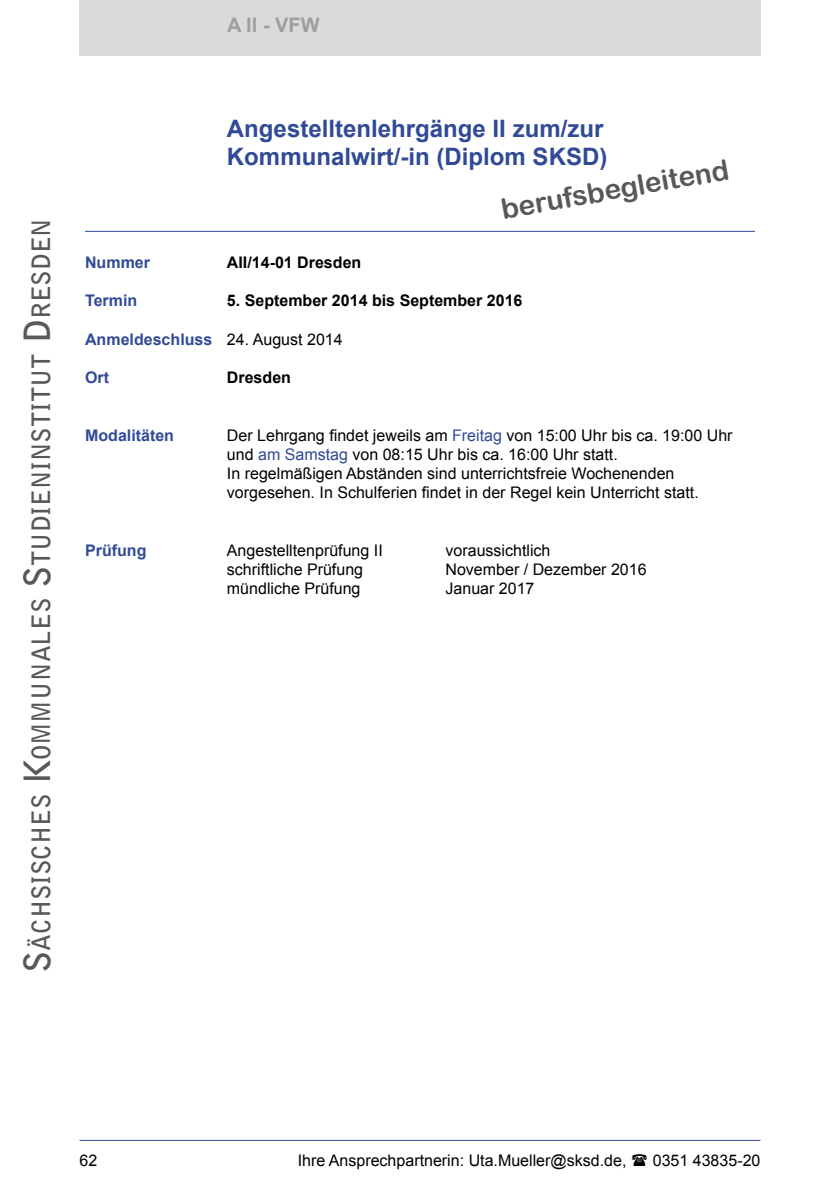
<style>
.page{position:relative;width:840px;height:1191px;background:#fff}
.page>*{position:absolute;margin:0;border:0;box-sizing:border-box;transform-origin:0 0}
.t1{font:28px "Arial Rounded MT Bold";color:#58585a}
.t2{font:700 25.2px "Bell Gothic Std";color:#58585a}
.t3{font:700 24px/28px "Arial";color:#314a97}
.t4{font:700 20px "Arial";color:#9c9e9f}
.t5{font:16px/19.2px "Arial";color:#000}
.t6{font:700 16px "Arial";color:#314a97}
.t7{font:700 16px "Arial";color:#000}
.s1{font-size:36px}
.s2{font-weight:400;color:#000}
.s3{color:#314a97}
</style>
<div class="page">
<hr style="left:79px;top:1140px;width:681px;height:1px;background:#314a97">
<div style="left:79px;top:0;width:681px;height:55px;background:#d9dadb"></div>
<hr style="left:85px;top:231px;width:669px;height:1px;background:#314a97">
<p class="t4" style="left:227px;top:11px;width:94px">A II - VFW</p>
<h2 class="t2" style="left:26px;top:972px;width:755px;rotate:-90deg"><span class="s1">S</span>ächsisches <span class="s1">K</span>ommunales <span class="s1">S</span>tudieninstitut <span class="s1">D</span> resden</h2>
<h3 class="t3" style="left:227px;top:115px;width:382px">Angestelltenlehrgänge II zum/zur<br>Kommunalwirt/-in (Diplom SKSD)</h3>
<h1 class="t1" style="left:498px;top:192px;width:232px;rotate:-10deg">berufsbegleitend</h1>
<p class="t6" style="left:85px;top:251px;width:66px">Nummer</p>
<p class="t7" style="left:227px;top:251px;width:136px">AII/14-01 Dresden</p>
<p class="t6" style="left:85px;top:290px;width:54px">Termin</p>
<p class="t7" style="left:227px;top:290px;width:297px">5. September 2014 bis September 2016</p>
<p class="t6" style="left:85px;top:328px;width:259px">Anmeldeschluss <span class="s2">24. August 2014</span></p>
<p class="t6" style="left:85px;top:367px;width:25px">Ort</p>
<p class="t7" style="left:227px;top:367px;width:66px">Dresden</p>
<p class="t6" style="left:85px;top:424px;width:90px">Modalitäten</p>
<p class="t5" style="left:227px;top:426px;width:507px">Der Lehrgang findet jeweils am <span class="s3">Freitag</span> von 15:00 Uhr bis ca. 19:00 Uhr und <span class="s3">am Samstag</span> von 08:15 Uhr bis ca. 16:00 Uhr statt.<br>In regelmäßigen Abständen sind unterrichtsfreie Wochenenden vorgesehen. In Schulferien findet in der Regel kein Unterricht statt.</p>
<p class="t6" style="left:85px;top:539px;width:63px">Prüfung</p>
<p class="t5" style="left:227px;top:541px;width:157px">Angestelltenprüfung II</p>
<p class="t5" style="left:445px;top:541px;width:106px">voraussichtlich</p>
<p class="t5" style="left:227px;top:560px;width:138px">schriftliche Prüfung</p>
<p class="t5" style="left:445px;top:560px;width:202px">November / Dezember 2016</p>
<p class="t5" style="left:227px;top:579px;width:135px">mündliche Prüfung</p>
<p class="t5" style="left:445px;top:579px;width:90px">Januar 2017</p>
<p class="t5" style="left:79px;top:1150px;width:19px">62</p>
<p class="t5" style="left:297px;top:1151px;width:330px">Ihre Ansprechpartnerin: Uta.Mueller@sksd.de,</p>
<p class="t5" style="left:652px;top:1151px;width:109px">0351 43835-20</p>
</div>
